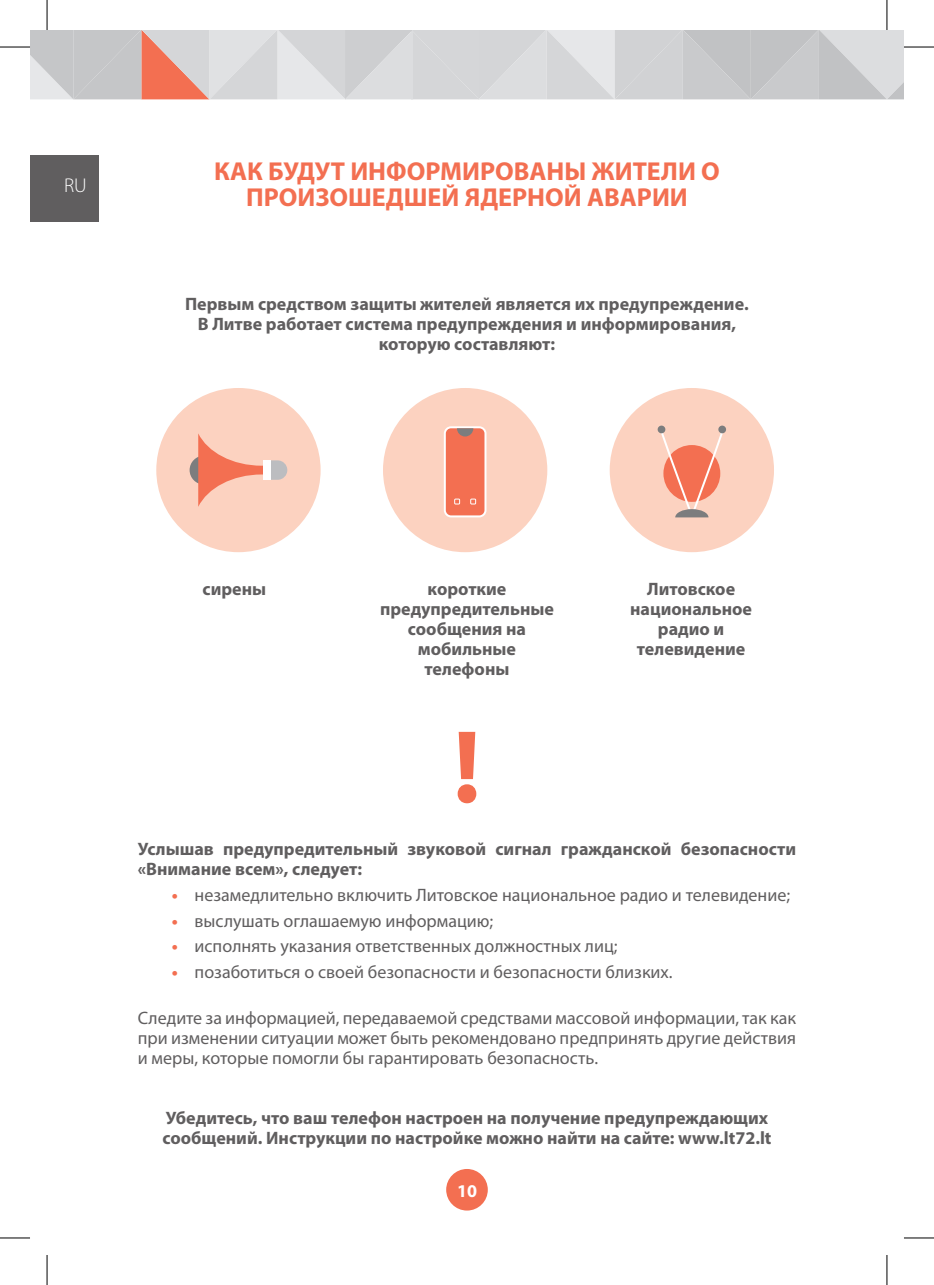
<style>
.page{position:relative;width:934px;height:1285px;background:#fff}
.page>*{position:absolute;margin:0;border:0;box-sizing:border-box;transform-origin:0 0}
.t1{font:700 26px/26px "Myriad Pro";color:#f36f51;text-align:center}
.t2{font:300 20px "Myriad Pro";color:#fff}
.t3{font:700 18px/20px "Myriad Pro";color:#605e5f;text-align:center}
.t4{font:18px/20px "Myriad Pro";color:#605e5f;text-align:justify}
.t5{font:700 18px "Myriad Pro";color:#fff}
.s1{font-weight:700;color:#f36f51}
</style>
<div class="page">
<svg style="left:30px;top:30px;width:873px;height:69px;background:#d3cfd0"></svg>
<div style="left:446px;top:1169px;width:41px;height:41px;background:#f36f51;border-radius:50%"></div>
<svg style="left:457px;top:732px;width:19px;height:71px"></svg>
<div style="left:156px;top:388px;width:164px;height:164px;background:#fcd2c0;border-radius:50%"></div>
<svg style="left:189px;top:433px;width:98px;height:74px"></svg>
<div style="left:263px;top:460px;width:8px;height:20px;background:#fff"></div>
<div style="left:383px;top:388px;width:164px;height:164px;background:#fcd2c0;border-radius:50%"></div>
<div style="left:444px;top:427px;width:41px;height:89px;background:#f36f51;border-radius:6px"></div>
<div style="left:443px;top:426px;width:43px;height:91px;border:2px solid #fff;border-radius:6px"></div>
<svg style="left:457px;top:428px;width:16px;height:8px"></svg>
<svg style="left:454px;top:499px;width:5px;height:5px"></svg>
<svg style="left:470px;top:499px;width:5px;height:5px"></svg>
<div style="left:609px;top:388px;width:164px;height:164px;background:#fcd2c0;border-radius:50%"></div>
<svg style="left:657px;top:425px;width:8px;height:8px"></svg>
<div style="left:718px;top:425px;width:7px;height:8px;background:#7c7d7e;border-radius:50%"></div>
<svg style="left:659px;top:429px;width:64px;height:88px"></svg>
<div style="left:30px;top:155px;width:68px;height:66px;background:#605e5f"></div>
<hr style="left:0;top:47px;width:30px;height:1px;background:#000">
<hr style="left:903px;top:47px;width:30px;height:1px;background:#000">
<hr style="left:0;top:1237px;width:30px;height:1px;background:#000">
<hr style="left:903px;top:1237px;width:30px;height:1px;background:#000">
<hr style="left:47px;top:0;width:1px;height:30px;background:#000">
<hr style="left:47px;top:1255px;width:1px;height:30px;background:#000">
<hr style="left:886px;top:0;width:1px;height:30px;background:#000">
<hr style="left:886px;top:1255px;width:1px;height:30px;background:#000">
<p class="t2" style="left:64px;top:175px;width:24px">RU</p>
<h1 class="t1" style="left:214px;top:157px;width:507px">КАК БУДУТ ИНФОРМИРОВАНЫ ЖИТЕЛИ О<br>ПРОИЗОШЕДШЕЙ ЯДЕРНОЙ АВАРИИ</h1>
<p class="t3" style="left:185px;top:293px;width:565px">Первым средством защиты жителей является их предупреждение.<br>В Литве работает система предупреждения и информирования, которую составляют:</p>
<p class="t3" style="left:202px;top:579px;width:65px">сирены</p>
<p class="t3" style="left:380px;top:579px;width:175px">короткие предупредительные сообщения на мобильные телефоны</p>
<p class="t3" style="left:630px;top:579px;width:123px">Литовское национальное радио и телевидение</p>
<p class="t3" style="left:138px;top:838px;width:659px;text-align:left">Услышав предупредительный звуковой сигнал гражданской безопасности «Внимание всем», следует:</p>
<p class="t4" style="left:172px;top:884px;width:619px"><span class="s1">•</span> незамедлительно включить Литовское национальное радио и телевидение;</p>
<p class="t4" style="left:172px;top:910px;width:323px"><span class="s1">•</span> выслушать оглашаемую информацию;</p>
<p class="t4" style="left:172px;top:936px;width:447px"><span class="s1">•</span> исполнять указания ответственных должностных лиц;</p>
<p class="t4" style="left:172px;top:961px;width:502px"><span class="s1">•</span> позаботиться о своей безопасности и безопасности близких.</p>
<p class="t4" style="left:138px;top:1007px;width:659px">Следите за информацией, передаваемой средствами массовой информации, так как при изменении ситуации может быть рекомендовано предпринять другие действия и меры, которые помогли бы гарантировать безопасность.</p>
<p class="t3" style="left:162px;top:1107px;width:610px;text-align:left">Убедитесь, что ваш телефон настроен на получение предупреждающих сообщений. Инструкции по настройке можно найти на сайте: www.lt72.lt</p>
<p class="t5" style="left:457px;top:1178px;width:21px">10</p>
</div>
